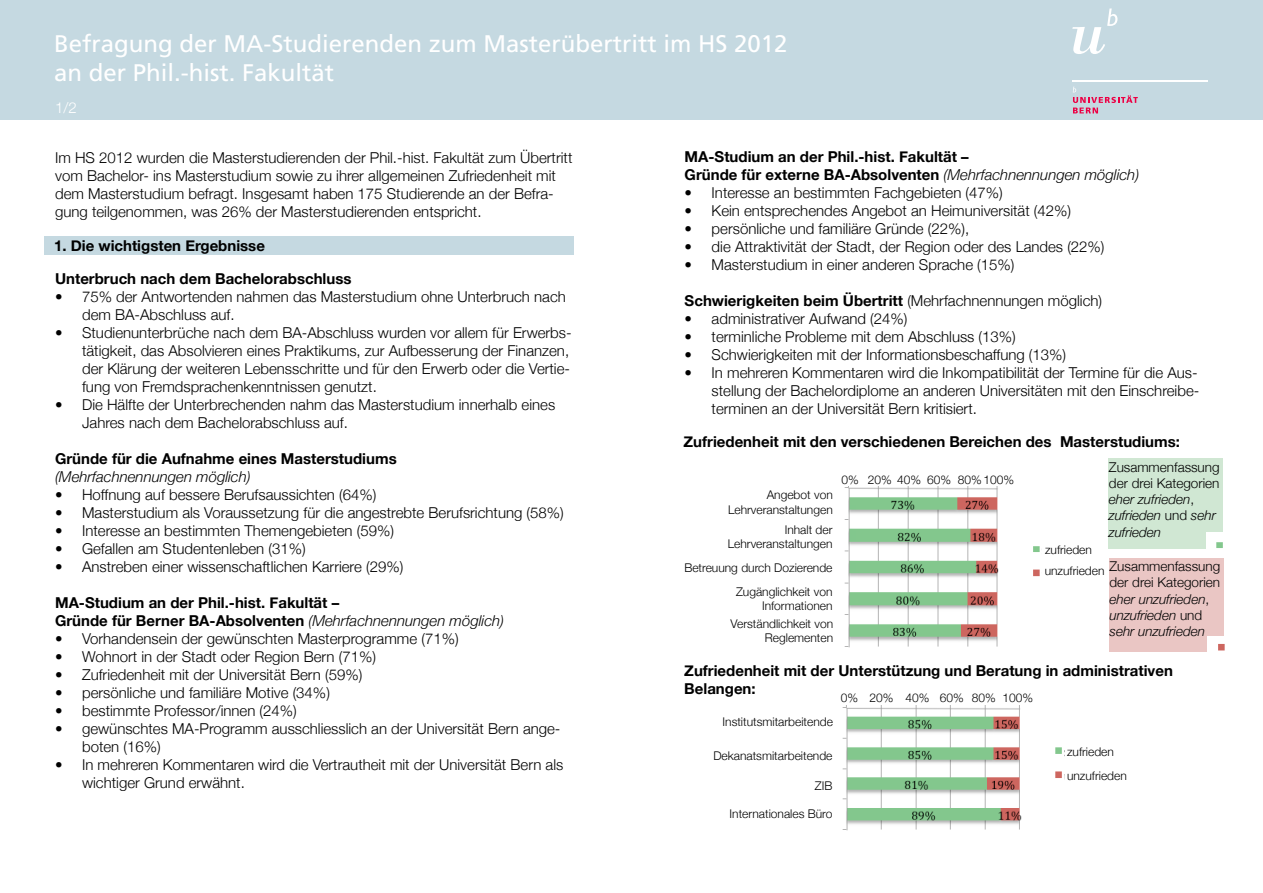
<style>
.page{position:relative;width:1263px;height:893px;background:#fff}
.page>*{position:absolute;margin:0;border:0;box-sizing:border-box;transform-origin:0 0}
.t1{font:24px/28.8px "Frutiger LT Com";color:#fff}
.t2{font:300 15px/18px "Helvetica Neue";color:#000}
.t3{font:700 15px/18px "Helvetica Neue";color:#000}
.t4{font:italic 300 15px "Helvetica Neue";color:#000}
.t5{font:300 15px "Helvetica Neue";color:#fff}
.t6{font:italic 300 13.5px/16.2px "Helvetica Neue";color:#000}
.t7{font:300 13.5px/16.2px "Helvetica Neue";color:#000}
.t8{font:300 12px/14.4px "Helvetica Neue";color:#000;text-align:right}
.s1{font-weight:300;font-style:italic}
.s2{font-weight:300}
.s3{font-style:italic}
.s4{font-style:normal}
</style>
<div class="page">
<div style="left:0;top:0;width:1263px;height:119px;background:#c5d9e1"></div>
<svg style="left:1072px;top:9px;width:45px;height:45px"></svg>
<hr style="left:1072px;top:81px;width:136px;height:1px;background:#fff">
<svg style="left:1073px;top:87px;width:65px;height:26px"></svg>
<div style="left:44px;top:236px;width:530px;height:19px;background:#c5d9e1"></div>
<img style="left:842px;top:706px;width:220px;height:125px">
<img style="left:844px;top:486px;width:196px;height:162px">
<div style="left:1109px;top:459px;width:114px;height:90px;background:#d0e7d3"></div>
<img style="left:1206px;top:532px;width:17px;height:17px">
<div style="left:1109px;top:558px;width:115px;height:93px;background:#eac6c4"></div>
<img style="left:1207px;top:637px;width:17px;height:14px">
<h1 class="t1" style="left:54px;top:30px;width:735px">Befragung der MA-Studierenden zum Masterübertritt im HS 2012 an der Phil.-hist. Fakultät</h1>
<p class="t5" style="left:55px;top:95px;width:23px">1/2</p>
<p class="t2" style="left:55px;top:148px;width:519px">Im HS 2012 wurden die Masterstudierenden der Phil.-hist. Fakultät zum Übertritt vom Bachelor- ins Masterstudium sowie zu ihrer allgemeinen Zufriedenheit mit dem Masterstudium befragt. Insgesamt haben 175 Studierende an der Befra&shy;gung teilgenommen, was 26% der Masterstudierenden entspricht.</p>
<p class="t3" style="left:54px;top:237px;width:212px">1. Die wichtigsten Ergebnisse</p>
<p class="t3" style="left:55px;top:270px;width:298px">Unterbruch nach dem Bachelorabschluss</p>
<p class="t2" style="left:82px;top:287px;width:485px;text-indent:-27px">• 75% der Antwortenden nahmen das Masterstudium ohne Unterbruch nach dem BA-Abschluss auf.</p>
<p class="t2" style="left:82px;top:323px;width:491px;text-indent:-27px">• Studienunterbrüche nach dem BA-Abschluss wurden vor allem für Erwerbs&shy;tätigkeit, das Absolvieren eines Praktikums, zur Aufbesserung der Finanzen, der Klärung der weiteren Lebensschritte und für den Erwerb oder die Vertie&shy;fung von Fremdsprachenkenntnissen genutzt.</p>
<p class="t2" style="left:82px;top:395px;width:475px;text-indent:-27px">• Die Hälfte der Unterbrechenden nahm das Masterstudium innerhalb eines<br>Jahres nach dem Bachelorabschluss auf.</p>
<p class="t3" style="left:55px;top:450px;width:343px">Gründe für die Aufnahme eines Masterstudiums</p>
<p class="t4" style="left:55px;top:465px;width:197px">(Mehrfachnennungen möglich)</p>
<p class="t2" style="left:55px;top:485px;width:323px">• Hoffnung auf bessere Berufsaussichten (64%)</p>
<p class="t2" style="left:55px;top:503px;width:510px">• Masterstudium als Voraussetzung für die angestrebte Berufsrichtung (58%)</p>
<p class="t2" style="left:55px;top:521px;width:341px">• Interesse an bestimmten Themengebieten (59%)</p>
<p class="t2" style="left:55px;top:539px;width:252px">• Gefallen am Studentenleben (31%)</p>
<p class="t2" style="left:55px;top:557px;width:350px">• Anstreben einer wissenschaftlichen Karriere (29%)</p>
<p class="t3" style="left:55px;top:594px;width:450px">MA-Studium an der Phil.-hist. Fakultät –<br>Gründe für Berner BA-Absolventen <span class="s1">(Mehrfachnennungen möglich)</span></p>
<p class="t2" style="left:55px;top:629px;width:405px">• Vorhandensein der gewünschten Masterprogramme (71%)</p>
<p class="t2" style="left:55px;top:647px;width:322px">• Wohnort in der Stadt oder Region Bern (71%)</p>
<p class="t2" style="left:55px;top:665px;width:309px">• Zufriedenheit mit der Universität Bern (59%)</p>
<p class="t2" style="left:55px;top:683px;width:276px">• persönliche und familiäre Motive (34%)</p>
<p class="t2" style="left:55px;top:701px;width:243px">• bestimmte Professor/innen (24%)</p>
<p class="t2" style="left:82px;top:719px;width:480px;text-indent:-27px">• gewünschtes MA-Programm ausschliesslich an der Universität Bern ange&shy;boten (16%)</p>
<p class="t2" style="left:82px;top:755px;width:483px;text-indent:-27px">• In mehreren Kommentaren wird die Vertrautheit mit der Universität Bern als wichtiger Grund erwähnt.</p>
<p class="t3" style="left:685px;top:148px;width:456px">MA-Studium an der Phil.-hist. Fakultät –<br>Gründe für externe BA-Absolventen <span class="s1">(Mehrfachnennungen möglich)</span></p>
<p class="t2" style="left:685px;top:183px;width:320px">• Interesse an bestimmten Fachgebieten (47%)</p>
<p class="t2" style="left:685px;top:201px;width:388px">• Kein entsprechendes Angebot an Heimuniversität (42%)</p>
<p class="t2" style="left:685px;top:219px;width:286px">• persönliche und familiäre Gründe (22%),</p>
<p class="t2" style="left:685px;top:237px;width:421px">• die Attraktivität der Stadt, der Region oder des Landes (22%)</p>
<p class="t2" style="left:685px;top:255px;width:331px">• Masterstudium in einer anderen Sprache (15%)</p>
<p class="t3" style="left:685px;top:292px;width:419px">Schwierigkeiten beim Übertritt <span class="s2">(Mehrfachnennungen möglich)</span></p>
<p class="t2" style="left:685px;top:309px;width:224px">• administrativer Aufwand (24%)</p>
<p class="t2" style="left:685px;top:327px;width:333px">• terminliche Probleme mit dem Abschluss (13%)</p>
<p class="t2" style="left:685px;top:345px;width:383px">• Schwierigkeiten mit der Informationsbeschaffung (13%)</p>
<p class="t2" style="left:712px;top:363px;width:489px;text-align:justify;text-indent:-27px">• In mehreren Kommentaren wird die Inkompatibilität der Termine für die Aus&shy;stellung der Bachelordiplome an anderen Universitäten mit den Einschreibe&shy;terminen an der Universität Bern kritisiert.</p>
<p class="t3" style="left:684px;top:433px;width:498px">Zufriedenheit mit den verschiedenen Bereichen des Masterstudiums:</p>
<p class="t8" style="left:728px;top:487px;width:106px">Angebot von<br>Lehrveranstaltungen</p>
<p class="t8" style="left:728px;top:521px;width:106px">Inhalt der<br>Lehrveranstaltungen</p>
<p class="t8" style="left:684px;top:555px;width:150px;line-height:23.7px">Betreuung durch Dozierende<br>Zugänglichkeit von</p>
<p class="t8" style="left:762px;top:598px;width:72px">Informationen</p>
<p class="t8" style="left:731px;top:615px;width:104px">Verständlichkeit von<br>Reglementen</p>
<p class="t8" style="left:842px;top:472px;width:19px">0%</p>
<p class="t8" style="left:868px;top:472px;width:55px">20% 40%</p>
<p class="t8" style="left:927px;top:472px;width:26px">60%</p>
<p class="t8" style="left:958px;top:472px;width:58px">80%100%</p>
<p class="t7" style="left:1109px;top:458px;width:112px">Zusammenfassung der drei Kategorien <span class="s3">eher zufrieden</span>, <span class="s3">zufrieden</span> und <span class="s3">sehr zufrieden</span></p>
<p class="t6" style="left:1109px;top:557px;width:112px"><span class="s4">Zusammenfassung der drei Kategorien </span>eher unzufrieden<span class="s4">, </span>unzufrieden <span class="s4">und </span>sehr unzufrieden</p>
<p class="t8" style="left:1045px;top:542px;width:48px">zufrieden</p>
<p class="t8" style="left:1045px;top:563px;width:61px">unzufrieden</p>
<p class="t3" style="left:684px;top:662px;width:490px">Zufriedenheit mit der Unterstützung und Beratung in administrativen<br>Belangen:</p>
<p class="t8" style="left:841px;top:690px;width:19px">0%</p>
<p class="t8" style="left:870px;top:690px;width:26px">20%</p>
<p class="t8" style="left:905px;top:690px;width:26px">40%</p>
<p class="t8" style="left:940px;top:690px;width:26px">60%</p>
<p class="t8" style="left:972px;top:690px;width:26px">80%</p>
<p class="t8" style="left:1002px;top:690px;width:32px">100%</p>
<p class="t8" style="left:722px;top:714px;width:112px">Institutsmitarbeitende</p>
<p class="t8" style="left:713px;top:748px;width:121px">Dekanatsmitarbeitende</p>
<p class="t8" style="left:815px;top:778px;width:19px">ZIB</p>
<p class="t8" style="left:729px;top:806px;width:104px">Internationales Büro</p>
<p class="t8" style="left:1067px;top:744px;width:48px">zufrieden</p>
<p class="t8" style="left:1067px;top:768px;width:61px">unzufrieden</p>
</div>
